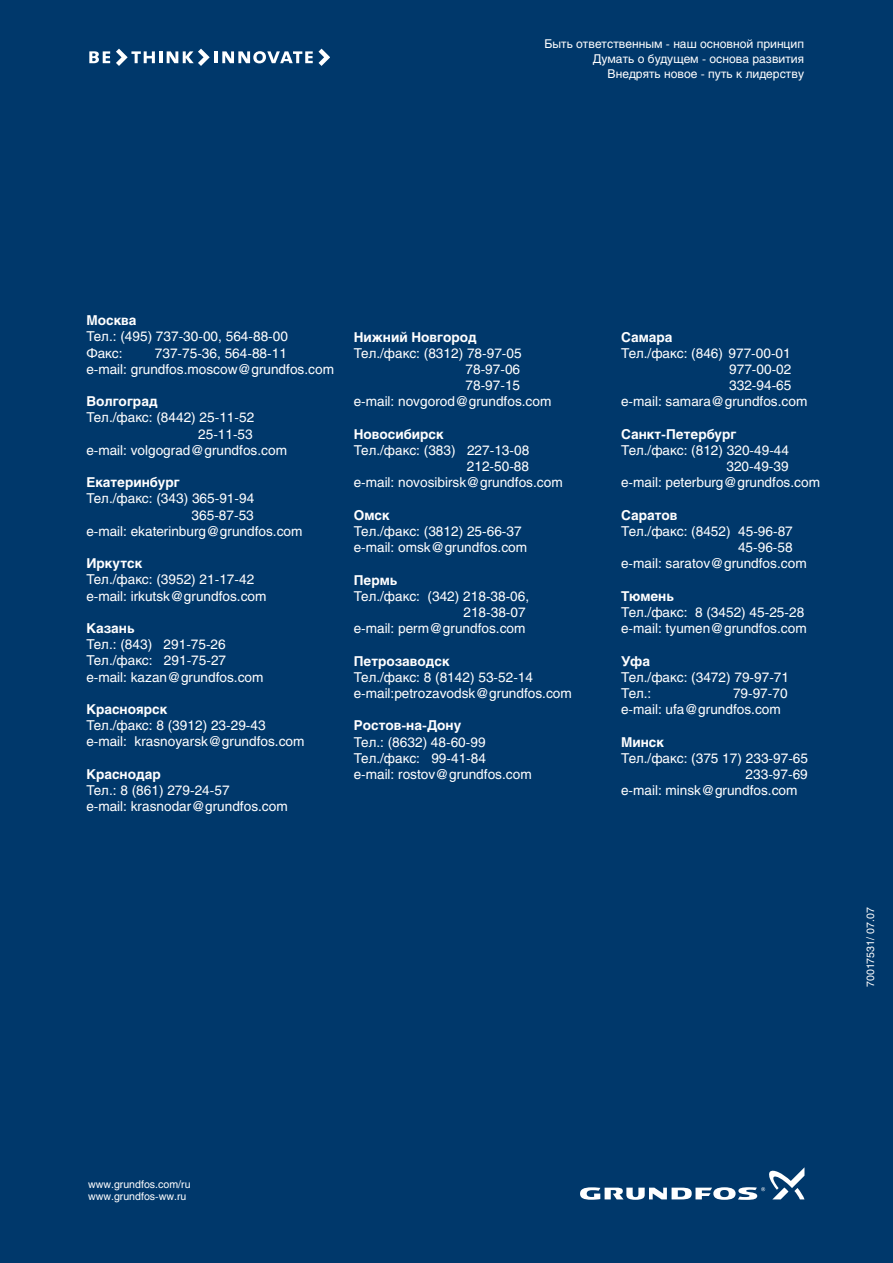
<style>
.page{position:relative;width:893px;height:1263px;background:#fff}
.page>*{position:absolute;margin:0;border:0;box-sizing:border-box;transform-origin:0 0}
.t1{font:13.5px/16.2px "Helios";color:#fff}
.t2{font:700 13.5px "Helios";color:#fff}
.t3{font:12px/15px "Helios";color:#fff;text-align:right}
.t4{font:10.5px/12px "Helios";color:#fff}
</style>
<div class="page">
<div style="left:0;top:0;width:892px;height:1263px;background:#00386b"></div>
<svg style="left:580px;top:1168px;width:224px;height:32px"></svg>
<svg style="left:89px;top:51px;width:21px;height:12px"></svg>
<svg style="left:116px;top:49px;width:214px;height:17px"></svg>
<p class="t3" style="left:544px;top:38px;width:261px">Быть ответственным - наш основной принцип<br>Думать о будущем - основа развития<br>Внедрять новое - путь к лидерству</p>
<p class="t2" style="left:86px;top:315px;width:52px">Москва</p>
<p class="t1" style="left:86px;top:330px;width:203px">Тел.: (495) 737-30-00, 564-88-00<br>Факс:</p>
<p class="t1" style="left:86px;top:346px;width:249px;text-indent:69px">737-75-36, 564-88-11<br>e-mail: grundfos.moscow@grundfos.com</p>
<p class="t2" style="left:86px;top:396px;width:73px">Волгоград</p>
<p class="t1" style="left:86px;top:411px;width:169px">Тел./факс: (8442) 25-11-52</p>
<p class="t1" style="left:198px;top:427px;width:56px">25-11-53</p>
<p class="t1" style="left:86px;top:443px;width:202px">e-mail: volgograd@grundfos.com</p>
<p class="t2" style="left:86px;top:477px;width:95px">Екатеринбург</p>
<p class="t1" style="left:86px;top:492px;width:169px">Тел./факс: (343) 365-91-94</p>
<p class="t1" style="left:192px;top:508px;width:64px">365-87-53</p>
<p class="t1" style="left:86px;top:524px;width:218px">e-mail: ekaterinburg@grundfos.com</p>
<p class="t2" style="left:86px;top:558px;width:57px">Иркутск</p>
<p class="t1" style="left:86px;top:573px;width:182px">Тел./факс: (3952) 21-17-42 е-mail: irkutsk@grundfos.com</p>
<p class="t2" style="left:86px;top:623px;width:50px">Казань</p>
<p class="t1" style="left:86px;top:638px;width:179px">Тел.: (843) 291-75-26<br>Тел./факс: 291-75-27 e-mail: kazan@grundfos.com</p>
<p class="t2" style="left:86px;top:704px;width:82px">Красноярск</p>
<p class="t1" style="left:86px;top:719px;width:220px">Тел./факс: 8 (3912) 23-29-43 e-mail: krasnoyarsk@grundfos.com</p>
<p class="t2" style="left:86px;top:769px;width:76px">Краснодар</p>
<p class="t1" style="left:86px;top:783px;width:203px">Тел.: 8 (861) 279-24-57<br>e-mail: krasnodar@grundfos.com</p>
<p class="t2" style="left:354px;top:331px;width:125px">Нижний Новгород</p>
<p class="t1" style="left:354px;top:346px;width:169px">Тел./факс: (8312) 78-97-05</p>
<p class="t1" style="left:465px;top:362px;width:56px">78-97-06</p>
<p class="t1" style="left:465px;top:379px;width:56px">78-97-15</p>
<p class="t1" style="left:354px;top:395px;width:199px">e-mail: novgorod@grundfos.com</p>
<p class="t2" style="left:354px;top:429px;width:91px">Новосибирск</p>
<p class="t1" style="left:354px;top:443px;width:177px">Тел./факс: (383) 227-13-08</p>
<p class="t1" style="left:467px;top:460px;width:64px">212-50-88</p>
<p class="t1" style="left:354px;top:476px;width:210px">e-mail: novosibirsk@grundfos.com</p>
<p class="t2" style="left:354px;top:510px;width:37px">Омск</p>
<p class="t1" style="left:354px;top:524px;width:175px">Тел./факс: (3812) 25-66-37 e-mail: omsk@grundfos.com</p>
<p class="t2" style="left:354px;top:574px;width:45px">Пермь</p>
<p class="t1" style="left:354px;top:589px;width:177px;text-align:right">Тел./факс: (342) 218-38-06,<br>218-38-07<br>e-mail: perm@grundfos.com</p>
<p class="t2" style="left:354px;top:655px;width:97px">Петрозаводск</p>
<p class="t1" style="left:354px;top:670px;width:219px">Тел./факс: 8 (8142) 53-52-14 e-mail:petrozavodsk@grundfos.com</p>
<p class="t2" style="left:354px;top:720px;width:109px">Ростов-на-Дону</p>
<p class="t1" style="left:354px;top:735px;width:179px">Тел.: (8632) 48-60-99<br>Тел./факс: 99-41-84<br>e-mail: rostov@grundfos.com</p>
<p class="t2" style="left:621px;top:331px;width:53px">Самара</p>
<p class="t1" style="left:621px;top:346px;width:171px">Тел./факс: (846) 977-00-01</p>
<p class="t1" style="left:729px;top:362px;width:64px">977-00-02</p>
<p class="t1" style="left:729px;top:379px;width:64px">332-94-65</p>
<p class="t1" style="left:621px;top:395px;width:188px">e-mail: samara@grundfos.com</p>
<p class="t2" style="left:621px;top:429px;width:117px">Санкт-Петербург</p>
<p class="t1" style="left:621px;top:443px;width:169px">Тел./факс: (812) 320-49-44</p>
<p class="t1" style="left:726px;top:460px;width:64px">320-49-39</p>
<p class="t1" style="left:621px;top:476px;width:200px">e-mail: peterburg@grundfos.com</p>
<p class="t2" style="left:621px;top:510px;width:58px">Саратов</p>
<p class="t1" style="left:621px;top:524px;width:173px">Тел./факс: (8452) 45-96-87</p>
<p class="t1" style="left:738px;top:541px;width:56px">45-96-58</p>
<p class="t1" style="left:621px;top:557px;width:187px">e-mail: saratov@grundfos.com</p>
<p class="t2" style="left:621px;top:591px;width:54px">Тюмень</p>
<p class="t1" style="left:621px;top:605px;width:187px">Тел./факс: 8 (3452) 45-25-28 e-mail: tyumen@grundfos.com</p>
<p class="t2" style="left:621px;top:655px;width:30px">Уфа</p>
<p class="t1" style="left:621px;top:670px;width:169px">Тел./факс: (3472) 79-97-71<br>Тел.:</p>
<p class="t1" style="left:621px;top:686px;width:168px;text-indent:112px">79-97-70 e-mail: ufa@grundfos.com</p>
<p class="t2" style="left:621px;top:736px;width:45px">Минск</p>
<p class="t1" style="left:621px;top:751px;width:188px">Тел./факс: (375 17) 233-97-65</p>
<p class="t1" style="left:745px;top:767px;width:64px">233-97-69</p>
<p class="t1" style="left:621px;top:784px;width:178px">e-mail: minsk@grundfos.com</p>
<p class="t4" style="left:865px;top:987px;width:81px;rotate:-90deg">70017531/ 07.07</p>
<p class="t4" style="left:88px;top:1179px;width:104px">www.grundfos.com/ru www.grundfos-ww.ru</p>
</div>
